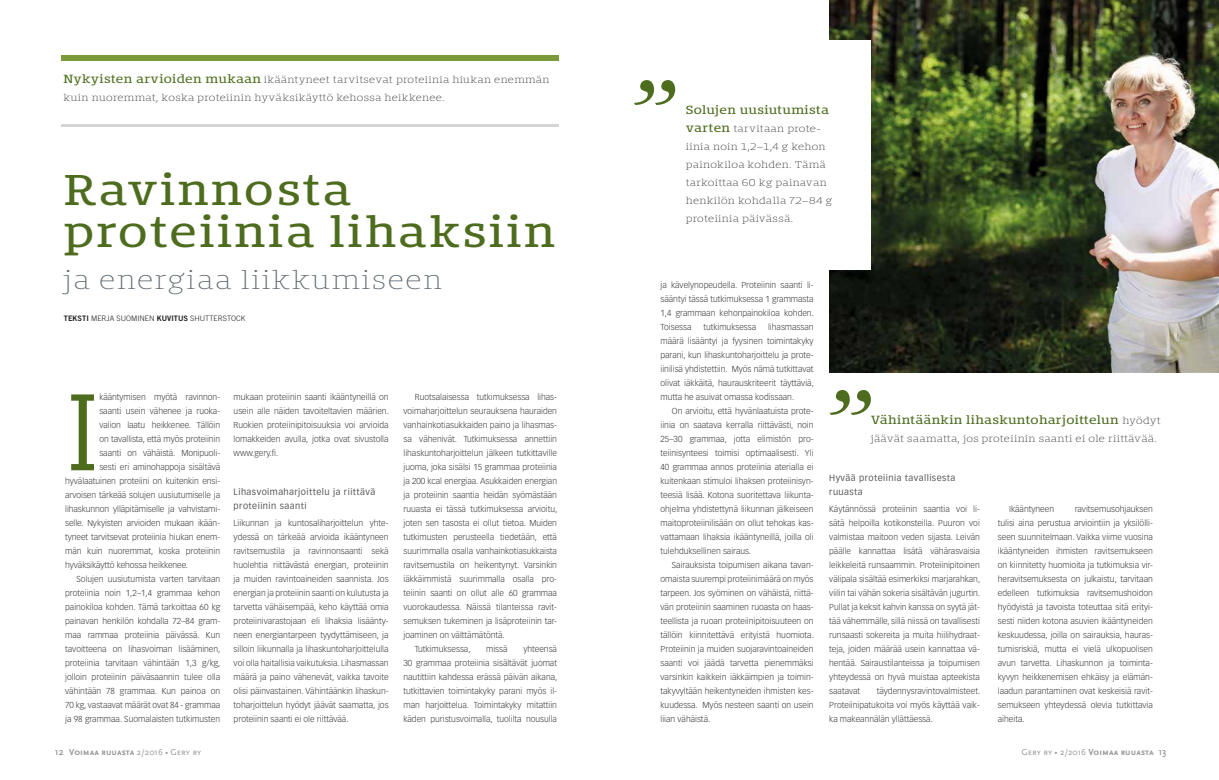
<style>
.page{position:relative;width:1219px;height:780px;background:#fff}
.page>*{position:absolute;margin:0;border:0;box-sizing:border-box;transform-origin:0 0}
.t1{font:111.4px "Neutraface Slab Text";color:#4d6c1e}
.t2{font:40px/42px "Bommer Slab";letter-spacing:.05em;color:#4d6c1e;scale:1.18 1}
.t3{font:100 24px "Bommer Slab";letter-spacing:.05em;color:#616a71;scale:1.18 1}
.t4{font:11px "Bommer Slab";letter-spacing:.02em;color:#4d6c1e;scale:1.18 1}
.t5{font:100 9px/18px "Bommer Slab";letter-spacing:.025em;color:#1d1d1b;scale:1.18 1}
.t6{font:9px/14px "Vectora LT Std";letter-spacing:.05em;color:#59595c}
.t7{font:700 9px "Scala Sans Caps";color:#949699}
.t8{font:9px "Scala Sans Caps";color:#949699}
.t9{font:300 8.5px/14px "Vectora LT Std";color:#3c3c3b;text-align:justify}
.t10{font:300 7.5px "Trade Gothic";color:#1d1d1b}
.s1{font-weight:400;font-size:11px;color:#4f701f}
.s2{font-family:"Trade Gothic Bold Two";font-weight:400}
.s3{font-weight:400;font-size:11px;color:#4d6c1e}
.s4{font-weight:100;font-size:9px;color:#1d1d1b}
.s5{font-weight:400;font-size:10px;color:#77797c}
.s6{font-weight:400}
.s7{font-weight:700}
.s8{font-size:10px;color:#77797c}
</style>
<div class="page">
<img style="left:829px;top:0;width:390px;height:373px">
<div style="left:706px;top:41px;width:164px;height:229px;background:#fff"></div>
<svg style="left:634px;top:80px;width:41px;height:25px"></svg>
<svg style="left:830px;top:390px;width:41px;height:25px"></svg>
<div style="left:61px;top:55px;width:497px;height:6px;background:#7c9a3a"></div>
<hr style="left:61px;top:124px;width:497px;height:2px;background:#d1d3d4">
<p class="t5" style="left:63px;top:70px;width:414px"><span class="s1">Nykyisten arvioiden mukaan</span> ikääntyneet tarvitsevat proteiinia hiukan enemmän kuin nuoremmat, koska proteiinin hyväksikäyttö kehossa heikkenee.</p>
<h2 class="t2" style="left:64px;top:169px;width:418px">Ravinnosta proteiinia lihaksiin</h2>
<h3 class="t3" style="left:64px;top:263px;width:322px">ja energiaa liikkumiseen</h3>
<p class="t10" style="left:64px;top:314px;width:183px"><span class="s2">TEKSTI</span> MERJA SUOM INEN <span class="s2">KUVITUS</span> SHUTTERSTOCK</p>
<h1 class="t1" style="left:65px;top:362px;width:36px">I</h1>
<p class="t9" style="left:99px;top:390px;width:122px">kääntymisen myötä ravinnon-</p>
<p class="t9" style="left:99px;top:404px;width:122px">saanti usein vähenee ja ruoka-</p>
<p class="t9" style="left:99px;top:418px;width:122px">valion laatu heikkenee. Tällöin</p>
<p class="t9" style="left:99px;top:432px;width:122px">on tavallista, että myös proteiinin</p>
<p class="t9" style="left:99px;top:446px;width:122px">saanti on vähäistä. Monipuoli-</p>
<p class="t9" style="left:99px;top:460px;width:122px">sesti eri aminohappoja sisältävä</p>
<p class="t9" style="left:65px;top:474px;width:156px">hyvälaatuinen proteiini on kuitenkin ensi-</p>
<p class="t9" style="left:65px;top:488px;width:156px">arvoisen tärkeää solujen uusiutumiselle ja</p>
<p class="t9" style="left:65px;top:502px;width:156px">lihaskunnon ylläpitämiselle ja vahvistami-</p>
<p class="t9" style="left:65px;top:516px;width:156px">selle. Nykyisten arvioiden mukaan ikään-</p>
<p class="t9" style="left:65px;top:530px;width:156px">tyneet tarvitsevat proteiinia hiukan enem-</p>
<p class="t9" style="left:65px;top:544px;width:156px">män kuin nuoremmat, koska proteiinin</p>
<p class="t9" style="left:65px;top:558px;width:124px">hyväksikäyttö kehossa heikkenee.</p>
<p class="t9" style="left:77px;top:572px;width:145px">Solujen uusiutumista varten tarvitaan</p>
<p class="t9" style="left:65px;top:586px;width:156px">proteiinia noin 1,2–1,4 grammaa kehon</p>
<p class="t9" style="left:65px;top:600px;width:156px">painokiloa kohden. Tämä tarkoittaa 60 kg</p>
<p class="t9" style="left:65px;top:614px;width:156px">painavan henkilön kohdalla 72–84 gram-</p>
<p class="t9" style="left:65px;top:628px;width:156px">maa rammaa proteiinia päivässä. Kun</p>
<p class="t9" style="left:65px;top:642px;width:157px">tavoitteena on lihasvoiman lisääminen,</p>
<p class="t9" style="left:65px;top:656px;width:157px">proteiinia tarvitaan vähintään 1,3 g/kg,</p>
<p class="t9" style="left:65px;top:670px;width:156px">jolloin proteiinin päiväsaannin tulee olla</p>
<p class="t9" style="left:65px;top:684px;width:156px">vähintään 78 grammaa. Kun painoa on</p>
<p class="t9" style="left:65px;top:698px;width:156px">70 kg, vastaavat määrät ovat 84 - grammaa</p>
<p class="t9" style="left:65px;top:712px;width:156px">ja 98 grammaa. Suomalaisten tutkimusten</p>
<p class="t9" style="left:234px;top:390px;width:157px">mukaan proteiinin saanti ikääntyneillä on usein alle näiden tavoiteltavien määrien.<br>Ruokien proteiinipitoisuuksia voi arvioida lomakkeiden avulla, jotka ovat sivustolla www.gery.fi.</p>
<p class="t6" style="left:234px;top:485px;width:143px">Lihasvoimaharjoittelu ja riittävä proteiinin saanti</p>
<p class="t9" style="left:234px;top:516px;width:156px">Liikunnan ja kuntosaliharjoittelun yhte&shy;ydessä on tärkeää arvioida ikääntyneen ravitsemustila ja ravinnonsaanti sekä huolehtia riittävästä energian, proteiinin ja muiden ravintoaineiden saannista. Jos energian ja proteiinin saanti on kulutusta ja tarvetta vähäisempää, keho käyttää omia proteiinivarastojaan eli lihaksia lisäänty&shy;neen energiantarpeen tyydyttämiseen, ja silloin liikunnalla ja lihaskuntoharjoittelulla voi olla haitallisia vaikutuksia. Lihasmassan määrä ja paino vähenevät, vaikka tavoite olisi päinvastainen. Vähintäänkin lihaskun&shy;toharjoittelun hyödyt jäävät saamatta, jos proteiinin saanti ei ole riittävää.</p>
<p class="t9" style="left:415px;top:390px;width:144px">Ruotsalaisessa tutkimuksessa lihas-</p>
<p class="t9" style="left:403px;top:404px;width:155px">voimaharjoittelun seurauksena hauraiden</p>
<p class="t9" style="left:403px;top:418px;width:155px">vanhainkotiasukkaiden paino ja lihasmas-</p>
<p class="t9" style="left:403px;top:432px;width:155px">sa vähenivät. Tutkimuksessa annettiin</p>
<p class="t9" style="left:403px;top:446px;width:155px">lihaskuntoharjoittelun jälkeen tutkittaville</p>
<p class="t9" style="left:403px;top:460px;width:155px">juoma, joka sisälsi 15 grammaa proteiinia</p>
<p class="t9" style="left:403px;top:474px;width:155px">ja 200 kcal energiaa. Asukkaiden energian</p>
<p class="t9" style="left:403px;top:488px;width:155px">ja proteiinin saantia heidän syömästään</p>
<p class="t9" style="left:403px;top:502px;width:155px">ruuasta ei tässä tutkimuksessa arvioitu,</p>
<p class="t9" style="left:403px;top:516px;width:155px">joten sen tasosta ei ollut tietoa. Muiden</p>
<p class="t9" style="left:403px;top:530px;width:155px">tutkimusten perusteella tiedetään, että</p>
<p class="t9" style="left:403px;top:544px;width:155px">suurimmalla osalla vanhainkotiasukkaista</p>
<p class="t9" style="left:403px;top:558px;width:155px">ravitsemustila on heikentynyt. Varsinkin</p>
<p class="t9" style="left:403px;top:572px;width:155px">iäkkäimmistä suurimmalla osalla pro-</p>
<p class="t9" style="left:403px;top:586px;width:155px">teiinin saanti on ollut alle 60 grammaa</p>
<p class="t9" style="left:403px;top:600px;width:155px">vuorokaudessa. Näissä tilanteissa ravit-</p>
<p class="t9" style="left:403px;top:614px;width:155px">semuksen tukeminen ja lisäproteiinin tar-</p>
<p class="t9" style="left:403px;top:628px;width:103px">joaminen on välttämätöntä.</p>
<p class="t9" style="left:415px;top:642px;width:57px">Tutkimuksessa,</p>
<p class="t9" style="left:486px;top:642px;width:23px">missä</p>
<p class="t9" style="left:403px;top:642px;width:155px;text-indent:120px">yhteensä 30 grammaa proteiinia sisältävät juomat nautittiin kahdessa erässä päivän aikana, tutkittavien toimintakyky parani myös il&shy;man harjoittelua. Toimintakyky mitattiin käden puristusvoimalla, tuolilta nousulla</p>
<p class="t4" style="left:686px;top:101px;width:123px">Solujen uusiutumista</p>
<p class="t5" style="left:686px;top:119px;width:126px"><span class="s3">varten</span> tarvitaan prote&shy;iinia noin 1,2–1,4 g kehon painokiloa kohden. Tämä tarkoittaa 60 kg painavan henkilön kohdalla 72–84 g proteiinia päivässä.</p>
<p class="t9" style="left:660px;top:278px;width:155px">ja kävelynopeudella. Proteiinin saanti li&shy;sääntyi tässä tutkimuksessa 1 grammasta 1,4 grammaan kehonpainokiloa kohden.<br>Toisessa</p>
<p class="t9" style="left:660px;top:320px;width:155px;text-indent:108px">lihasmassan määrä lisääntyi ja fyysinen toimintakyky parani, kun lihaskuntoharjoittelu ja prote&shy;iinilisä yhdistettiin. Myös nämä tutkittavat olivat iäkkäitä, haurauskriteerit täyttäviä, mutta he asuivat omassa kodissaan.</p>
<p class="t9" style="left:660px;top:404px;width:155px;text-indent:11px">On arvioitu, että hyvänlaatuista prote&shy;iinia on saatava kerralla riittävästi, noin 25–30 grammaa, jotta elimistön pro&shy;teiinisynteesi toimisi optimaalisesti. Yli 40 grammaa annos proteiinia aterialla ei kuitenkaan stimuloi lihaksen proteiinisyn&shy;teesiä lisää. Kotona suoritettava liikunta&shy;ohjelma yhdistettynä liikunnan jälkeiseen maitoproteiinilisään on ollut tehokas kas&shy;vattamaan lihaksia ikääntyneillä, joilla oli tulehduksellinen sairaus.</p>
<p class="t9" style="left:660px;top:558px;width:155px;text-indent:11px">Sairauksista toipumisen aikana tavan&shy;omaista suurempi proteiinimäärä on myös tarpeen. Jos syöminen on vähäistä, riittä&shy;vän proteiinin saaminen ruoasta on haas&shy;teellista ja ruoan proteiinipitoisuuteen on tällöin kiinnitettävä erityistä huomiota.<br>Proteiinin ja muiden suojaravintoaineiden saanti voi jäädä tarvetta pienemmäksi varsinkin kaikkein iäkkäimpien ja toimin&shy;takyvyltään heikentyneiden ihmisten kes&shy;kuudessa. Myös nesteen saanti on usein liian vähäistä.</p>
<p class="t9" style="left:703px;top:320px;width:54px">tutkimuksessa</p>
<p class="t4" style="left:871px;top:411px;width:247px">Vähintäänkin lihaskuntoharjoittelun <span class="s4">hyödyt</span></p>
<p class="t5" style="left:871px;top:429px;width:244px">jäävät saamatta, jos proteiinin saanti ei ole riittävää.</p>
<p class="t6" style="left:829px;top:471px;width:128px">Hyvää proteiinia tavallisesta ruuasta</p>
<p class="t9" style="left:829px;top:502px;width:152px">Käytännössä proteiinin saantia voi li&shy;sätä helpoilla kotikonsteilla. Puuron voi valmistaa maitoon veden sijasta. Leivän päälle kannattaa lisätä vähärasvaisia leikkeleitä runsaammin. Proteiinipitoinen välipala sisältää esimerkiksi marjarahkan, viilin tai vähän sokeria sisältävän jugurtin.<br>Pullat ja keksit kahvin kanssa on syytä jät&shy;tää vähemmälle, sillä niissä on tavallisesti runsaasti sokereita ja muita hiilihydraat&shy;teja, joiden määrää usein kannattaa vä&shy;hentää. Sairaustilanteissa ja toipumisen yhteydessä on hyvä muistaa apteekista saatavat</p>
<p class="t9" style="left:829px;top:684px;width:152px;text-indent:48px">täydennysravintovalmisteet.<br>Proteiinipatukoita voi myös käyttää vaik&shy;ka makeannälän yllättäessä.</p>
<p class="t9" style="left:998px;top:502px;width:156px;text-indent:77px">ravitsemusohjauksen tulisi aina perustua arviointiin ja yksilölli&shy;seen suunnitelmaan. Vaikka viime vuosina ikääntyneiden ihmisten ravitsemukseen on kiinnitetty huomioita ja tutkimuksia vir&shy;heravitsemuksesta on julkaistu, tarvitaan edelleen tutkimuksia ravitsemushoidon hyödyistä ja tavoista toteuttaa sitä erityi&shy;sesti niiden kotona asuvien ikääntyneiden keskuudessa, joilla on sairauksia, hauras&shy;tumisriskiä, mutta ei vielä ulkopuolisen avun tarvetta. Lihaskunnon ja toiminta&shy;kyvyn heikkenemisen ehkäisy ja elämän&shy;laadun parantaminen ovat keskeisiä ravit&shy;semukseen yhteydessä olevia tutkittavia aiheita.</p>
<p class="t9" style="left:1009px;top:502px;width:46px">Ikääntyneen</p>
<p class="t7" style="left:55px;top:747px;width:148px"><span class="s5">12</span> Voimaa ruuasta <span class="s6">2/2016 • Gery ry</span></p>
<p class="t8" style="left:1022px;top:747px;width:146px">Gery ry • 2/2016 <span class="s7">Voimaa ruuasta</span> <span class="s8">13</span></p>
</div>
